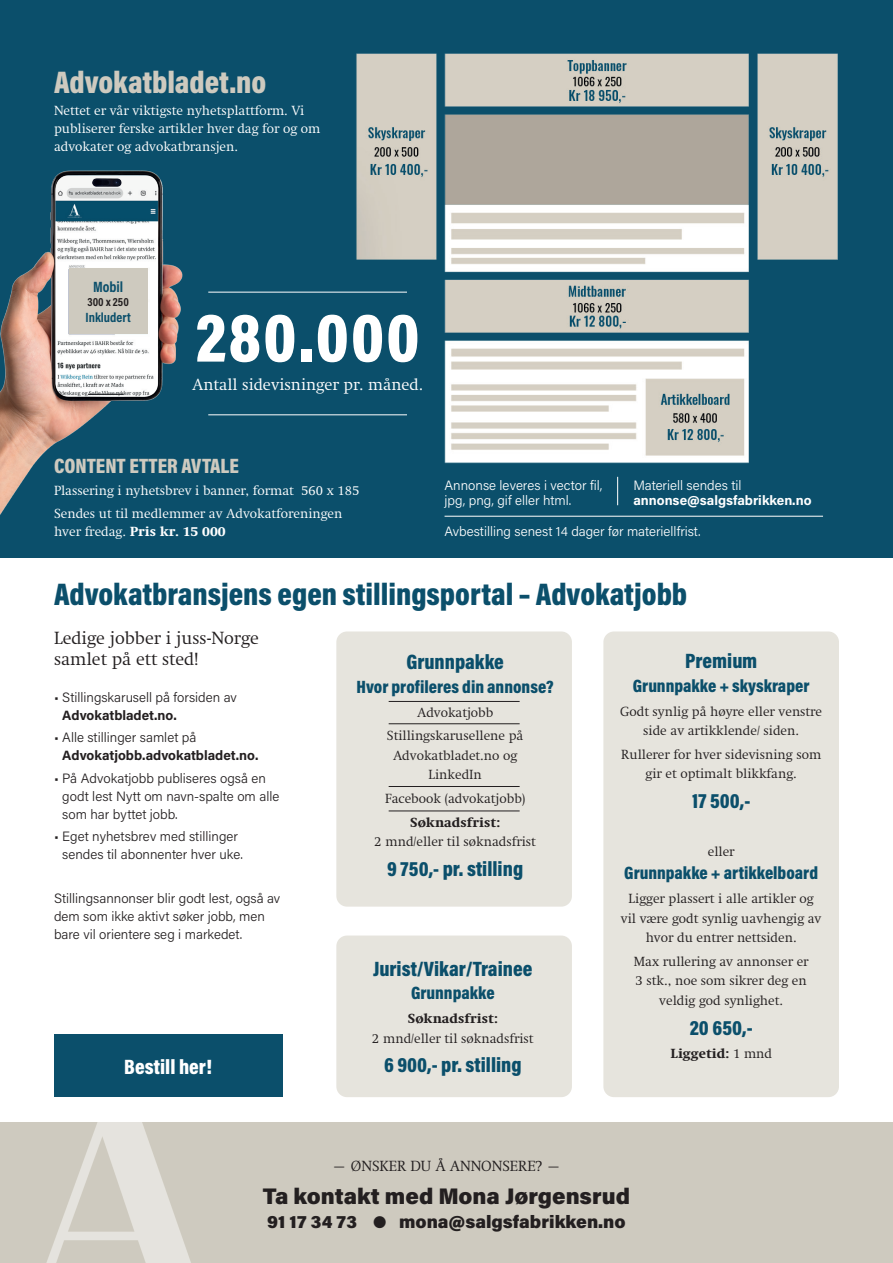
<style>
.page{position:relative;width:893px;height:1263px;background:#fff}
.page>*{position:absolute;margin:0;border:0;box-sizing:border-box;transform-origin:0 0}
.t1{font:900 70.5px "Acumin Pro Cond";color:#fff}
.t2{font:900 31.5px "Acumin Pro Cond";color:#0b4f6b}
.t3{font:900 31.5px "Acumin Pro Cond";color:#cecabf}
.t4{font:900 22.5px "Acumin Pro";color:#231f20}
.t5{font:900 21px "Acumin Pro Cond";color:#0b4f6b}
.t6{font:900 21px "Acumin Pro Cond";color:#cecabf}
.t7{font:900 21px "Acumin Pro Cond";color:#fff}
.t8{font:900 18px "Acumin Pro Cond";color:#0b4f6b}
.t9{font:300 18px/21px "Swift LT Std";color:#231f20}
.t10{font:900 18px "Acumin Pro";color:#231f20}
.t11{font:300 16.5px "Swift LT Std";color:#fff}
.t12{font:300 15px "Swift LT Std";color:#231f20}
.t13{font:700 15px "Acumin Pro Cond";color:#0b4f6b}
.t14{font:300 13.5px/19.5px "Swift LT Std";color:#231f20;text-align:center}
.t15{font:300 13.5px/18px "Acumin Pro";color:#231f20}
.t16{font:300 13.5px/18px "Swift LT Std";color:#fff}
.t17{font:300 13.5px/15px "Acumin Pro";color:#fff}
.t18{font:700 13.5px/18px "Acumin Pro";color:#231f20}
.t19{font:700 13.5px/15px "Acumin Pro";color:#fff}
.t20{font:800 13.5px "Swift LT Std";color:#231f20}
.t21{font:700 13.5px "Acumin Pro Cond";color:#0b4f6b}
.t22{font:700 12px "Acumin Pro Cond";letter-spacing:.005em;color:#231f20}
.s1{font-weight:800}
.s2{font-weight:300}
.s3{font-weight:700}
.s4{font-family:"Thermal X Tn Tx";font-weight:400}
</style>
<div class="page">
<div style="left:336px;top:631px;width:236px;height:276px;background:#e6e4dd;border-radius:11px"></div>
<div style="left:336px;top:935px;width:236px;height:162px;background:#e6e4dd;border-radius:11px"></div>
<div style="left:603px;top:631px;width:236px;height:466px;background:#e6e4dd;border-radius:11px"></div>
<div style="left:0;top:1123px;width:893px;height:140px;background:#cecabf"></div>
<div style="left:0;top:0;width:893px;height:557px;background:#0b4f6b"></div>
<img style="left:351px;top:53px;width:487px;height:411px">
<hr style="left:445px;top:516px;width:378px;height:1px;background:#fff">
<hr style="left:208px;top:292px;width:199px;height:1px;background:#fff">
<hr style="left:208px;top:415px;width:199px;height:1px;background:#fff">
<svg style="left:617px;top:477px;width:1px;height:28px"></svg>
<hr style="left:389px;top:701px;width:131px;height:1px;background:#231f20">
<hr style="left:389px;top:723px;width:131px;height:1px;background:#231f20">
<hr style="left:389px;top:786px;width:131px;height:1px;background:#231f20">
<hr style="left:389px;top:811px;width:131px;height:1px;background:#231f20">
<img style="left:0;top:1045px;width:290px;height:218px">
<div style="left:54px;top:1035px;width:228px;height:62px;background:#0b4f6b"></div>
<img style="left:0;top:170px;width:266px;height:388px">
<div style="left:69px;top:269px;width:79px;height:65px;background:#cecabf"></div>
<p class="t3" style="left:54px;top:61px;width:214px">Advokatbladet.no</p>
<p class="t16" style="left:54px;top:102px;width:268px">Nettet er vår viktigste nyhetsplattform. Vi publiserer ferske artikler hver dag for og om advokater og advokatbransjen.</p>
<p class="t13" style="left:93px;top:277px;width:32px">Mobil</p>
<p class="t22" style="left:88px;top:294px;width:43px">300 x 250</p>
<p class="t21" style="left:86px;top:309px;width:47px">Inkludert</p>
<p class="t1" style="left:196px;top:291px;width:226px">280.000</p>
<p class="t11" style="left:192px;top:375px;width:233px">Antall sidevisninger pr. måned.</p>
<p class="t6" style="left:54px;top:452px;width:186px">CONTENT ETTER AVTALE</p>
<p class="t16" style="left:54px;top:482px;width:307px">Plassering i nyhetsbrev i banner, format 560 x 185</p>
<p class="t16" style="left:54px;top:504px;width:290px">Sendes ut til medlemmer av Advokatforeningen hver fredag. <span class="s1">Pris kr. 15 000</span></p>
<p class="t17" style="left:445px;top:477px;width:159px">Annonse leveres i vector fil, jpg, png, gif eller html.</p>
<p class="t19" style="left:633px;top:477px;width:180px"><span class="s2">Materiell sendes til </span>annonse@salgsfabrikken.no</p>
<p class="t17" style="left:445px;top:523px;width:258px">Avbestilling senest 14 dager før materiellfrist.</p>
<p class="t2" style="left:54px;top:573px;width:635px">Advokatbransjens egen stillingsportal – Advokatjobb</p>
<p class="t9" style="left:54px;top:628px;width:206px">Ledige jobber i juss-Norge samlet på ett sted!</p>
<p class="t5" style="left:685px;top:647px;width:74px">Premium</p>
<p class="t8" style="left:633px;top:674px;width:178px">Grunnpakke + skyskraper</p>
<p class="t14" style="left:620px;top:701px;width:203px">Godt synlig på høyre eller venstre side av artikklende/ siden.</p>
<p class="t14" style="left:621px;top:745px;width:202px">Rullerer for hver sidevisning som gir et optimalt blikkfang.</p>
<p class="t5" style="left:692px;top:787px;width:60px">17 500,-</p>
<p class="t14" style="left:708px;top:841px;width:28px">eller</p>
<p class="t8" style="left:624px;top:861px;width:195px">Grunnpakke + artikkelboard</p>
<p class="t14" style="left:621px;top:889px;width:202px">Ligger plassert i alle artikler og vil være godt synlig uavhengig av hvor du entrer nettsiden.</p>
<p class="t14" style="left:634px;top:952px;width:176px">Max rullering av annonser er<br>3 stk., noe som sikrer deg en veldig god synlighet.</p>
<p class="t5" style="left:690px;top:1014px;width:64px">20 650,-</p>
<p class="t20" style="left:670px;top:1046px;width:103px">Liggetid: <span class="s2">1 mnd</span></p>
<p class="t5" style="left:406px;top:648px;width:99px">Grunnpakke</p>
<p class="t8" style="left:357px;top:675px;width:199px">Hvor profileres din annonse?</p>
<p class="t14" style="left:417px;top:702px;width:78px">Advokatjobb</p>
<p class="t14" style="left:387px;top:726px;width:138px">Stillingskarusellene på<br>Advokatbladet.no og<br>LinkedIn</p>
<p class="t14" style="left:385px;top:789px;width:142px">Facebook (advokatjobb)</p>
<p class="t14" style="left:375px;top:813px;width:163px"><span class="s1">Søknadsfrist:<br></span>2 mnd/eller til søknadsfrist</p>
<p class="t5" style="left:387px;top:855px;width:137px">9 750,- pr. stilling</p>
<p class="t15" style="left:62px;top:688px;width:176px;text-indent:-8px">• Stillingskarusell på forsiden av<br><span class="s3">Advokatbladet.no.</span></p>
<p class="t18" style="left:62px;top:728px;width:198px;text-indent:-8px"><span class="s2">• Alle stillinger samlet på<br></span>Advokatjobb.advokatbladet.no.</p>
<p class="t15" style="left:62px;top:768px;width:219px;text-indent:-8px">• På Advokatjobb publiseres også en godt lest Nytt om navn-spalte om alle som har byttet jobb.</p>
<p class="t15" style="left:62px;top:827px;width:182px;text-indent:-8px">• Eget nyhetsbrev med stillinger sendes til abonnenter hver uke.</p>
<p class="t15" style="left:54px;top:889px;width:228px">Stillingsannonser blir godt lest, også av dem som ikke aktivt søker jobb, men bare vil orientere seg i markedet.</p>
<p class="t5" style="left:373px;top:955px;width:161px">Jurist/Vikar/Trainee</p>
<p class="t8" style="left:411px;top:981px;width:85px">Grunnpakke</p>
<p class="t14" style="left:372px;top:1009px;width:163px"><span class="s1">Søknadsfrist:<br></span>2 mnd/eller til søknadsfrist</p>
<p class="t5" style="left:384px;top:1051px;width:139px">6 900,- pr. stilling</p>
<p class="t7" style="left:124px;top:1053px;width:89px">Bestill her!</p>
<p class="t12" style="left:332px;top:1158px;width:231px">– ØNSKER DU Å ANNONSERE? –</p>
<p class="t4" style="left:263px;top:1180px;width:369px">Ta kontakt med Mona Jørgensrud</p>
<p class="t10" style="left:267px;top:1208px;width:360px">91 17 34 73 <span class="s4">●</span> mona@salgsfabrikken.no</p>
</div>
